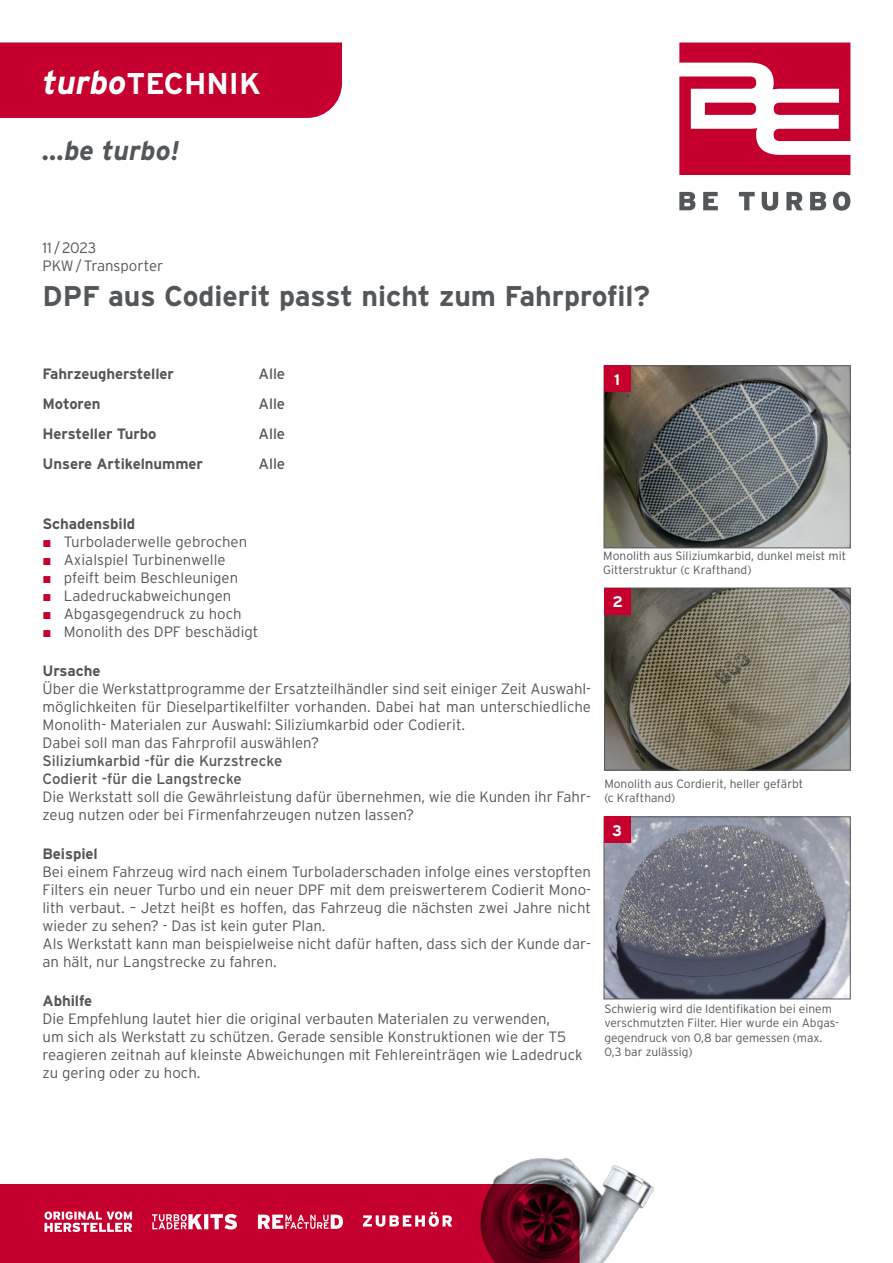
<style>
.page{position:relative;width:893px;height:1263px;background:#fff}
.page>*{position:absolute;margin:0;border:0;box-sizing:border-box;transform-origin:0 0}
.t1{font:700 30px "Interstate";color:#fff}
.t2{font:700 28.5px "Interstate";color:#54575a}
.t3{font:italic 700 27px "Interstate";color:#54575a}
.t4{font:700 15.3px "Interstate";color:#fff}
.Bilderläuterung{font:300 15px/18px "Interstate";color:#54575a}
.Bilderläuterung-2{font:700 15px "Interstate";letter-spacing:-.005em;color:#54575a}
.Bilderläuterung-3{font:15px "Interstate";color:#54575a}
.t5{font:300 12px/14.4px "Interstate";color:#54575a}
.s1{font-style:italic;font-size:33px}
.s2{font-family:"Arial";font-weight:400;color:#c5002e}
</style>
<div class="page">
<div style="left:0;top:1184px;width:449px;height:79px;background:#c5002e"></div>
<svg style="left:363px;top:1212px;width:86px;height:15px"></svg>
<svg style="left:258px;top:1214px;width:85px;height:15px"></svg>
<svg style="left:152px;top:1214px;width:85px;height:15px"></svg>
<svg style="left:45px;top:1211px;width:87px;height:21px"></svg>
<div style="left:0;top:42px;width:342px;height:76px;background:#c5002e"></div>
<svg style="left:679px;top:192px;width:16px;height:18px"></svg>
<svg style="left:703px;top:192px;width:15px;height:18px"></svg>
<svg style="left:739px;top:192px;width:16px;height:18px"></svg>
<svg style="left:762px;top:192px;width:16px;height:19px"></svg>
<svg style="left:786px;top:192px;width:17px;height:18px"></svg>
<svg style="left:810px;top:192px;width:16px;height:18px"></svg>
<svg style="left:833px;top:192px;width:17px;height:19px"></svg>
<svg style="left:679px;top:43px;width:171px;height:132px"></svg>
<img style="left:449px;top:1158px;width:205px;height:105px">
<img style="left:606px;top:368px;width:242px;height:178px">
<div style="left:604px;top:366px;width:246px;height:182px;border:1px solid #57585a"></div>
<div style="left:604px;top:366px;width:26px;height:26px;background:#c5002e"></div>
<img style="left:606px;top:819px;width:242px;height:178px">
<div style="left:604px;top:817px;width:246px;height:182px;border:1px solid #57585a"></div>
<div style="left:604px;top:817px;width:26px;height:26px;background:#c5002e"></div>
<img style="left:606px;top:590px;width:242px;height:178px">
<div style="left:604px;top:588px;width:246px;height:182px;border:1px solid #57585a"></div>
<div style="left:604px;top:588px;width:27px;height:26px;background:#c5002e"></div>
<h1 class="t1" style="left:43px;top:65px;width:220px"><span class="s1">turbo</span>TECHNIK</h1>
<h3 class="t3" style="left:43px;top:134px;width:139px">...be turbo!</h3>
<p class="Bilderläuterung" style="left:43px;top:239px;width:55px">11 /2023</p>
<p class="Bilderläuterung" style="left:43px;top:257px;width:122px">PKW/Transporter</p>
<p class="t2" style="left:43px;top:278px;width:609px">DPF aus Codierit passt nicht zum Fahrprofil?</p>
<p class="Bilderläuterung-2" style="left:43px;top:364px;width:133px">Fahrzeughersteller</p>
<p class="Bilderläuterung-3" style="left:259px;top:364px;width:28px">Alle</p>
<p class="Bilderläuterung-2" style="left:43px;top:394px;width:59px">Motoren</p>
<p class="Bilderläuterung-3" style="left:259px;top:394px;width:28px">Alle</p>
<p class="Bilderläuterung-2" style="left:43px;top:424px;width:115px">Hersteller Turbo</p>
<p class="Bilderläuterung-3" style="left:259px;top:424px;width:28px">Alle</p>
<p class="Bilderläuterung-2" style="left:43px;top:454px;width:162px">Unsere Artikelnummer</p>
<p class="Bilderläuterung-3" style="left:259px;top:454px;width:28px">Alle</p>
<p class="t4" style="left:614px;top:370px;width:7px">1</p>
<p class="Bilderläuterung-2" style="left:43px;top:514px;width:94px">Schadensbild</p>
<p class="Bilderläuterung" style="left:43px;top:532px;width:206px"><span class="s2">■</span> Turboladerwelle gebrochen</p>
<p class="Bilderläuterung" style="left:43px;top:550px;width:185px"><span class="s2">■</span> Axialspiel Turbinenwelle</p>
<p class="Bilderläuterung" style="left:43px;top:568px;width:197px"><span class="s2">■</span> pfeift beim Beschleunigen</p>
<p class="Bilderläuterung" style="left:43px;top:586px;width:190px"><span class="s2">■</span> Ladedruckabweichungen</p>
<p class="Bilderläuterung" style="left:43px;top:604px;width:201px"><span class="s2">■</span> Abgasgegendruck zu hoch</p>
<p class="Bilderläuterung" style="left:43px;top:622px;width:217px"><span class="s2">■</span> Monolith des DPF beschädigt</p>
<p class="Bilderläuterung-2" style="left:43px;top:661px;width:59px">Ursache</p>
<p class="Bilderläuterung" style="left:43px;top:679px;width:550px;text-align:justify">Über die Werkstattprogramme der Ersatzteilhändler sind seit einiger Zeit Auswahl&shy;möglichkeiten für Dieselpartikelfilter vorhanden. Dabei hat man unterschiedliche Monolith- Materialen zur Auswahl: Siliziumkarbid oder Codierit.</p>
<p class="Bilderläuterung" style="left:43px;top:733px;width:278px">Dabei soll man das Fahrprofil auswählen?</p>
<p class="Bilderläuterung-3" style="left:43px;top:751px;width:241px">Siliziumkarbid -für die Kurzstrecke</p>
<p class="Bilderläuterung-3" style="left:43px;top:769px;width:201px">Codierit -für die Langstrecke</p>
<p class="Bilderläuterung" style="left:43px;top:787px;width:550px">Die Werkstatt soll die Gewährleistung dafür übernehmen, wie die Kunden ihr Fahr&shy;zeug nutzen oder bei Firmenfahrzeugen nutzen lassen?</p>
<p class="Bilderläuterung-2" style="left:43px;top:844px;width:57px">Beispiel</p>
<p class="Bilderläuterung" style="left:43px;top:862px;width:550px;text-align:justify">Bei einem Fahrzeug wird nach einem Turboladerschaden infolge eines verstopften Filters ein neuer Turbo und ein neuer DPF mit dem preiswerterem Codierit Mono&shy;lith verbaut. – Jetzt heißt es hoffen, das Fahrzeug die nächsten zwei Jahre nicht wieder zu sehen? - Das ist kein guter Plan.</p>
<p class="Bilderläuterung" style="left:43px;top:934px;width:550px">Als Werkstatt kann man beispielweise nicht dafür haften, dass sich der Kunde dar&shy;an hält, nur Langstrecke zu fahren.</p>
<p class="Bilderläuterung-2" style="left:43px;top:991px;width:51px">Abhilfe</p>
<p class="Bilderläuterung" style="left:43px;top:1009px;width:542px">Die Empfehlung lautet hier die original verbauten Materialen zu verwenden,<br>um sich als Werkstatt zu schützen. Gerade sensible Konstruktionen wie der T5 reagieren zeitnah auf kleinste Abweichungen mit Fehlereinträgen wie Ladedruck zu gering oder zu hoch.</p>
<p class="t5" style="left:603px;top:548px;width:244px">Monolith aus Siliziumkarbid, dunkel meist mit</p>
<p class="t5" style="left:603px;top:563px;width:150px">Gitterstruktur (c Krafthand)</p>
<p class="t4" style="left:612px;top:593px;width:12px">2</p>
<p class="t5" style="left:604px;top:776px;width:201px">Monolith aus Cordierit, heller gefärbt (c Krafthand)</p>
<p class="t4" style="left:612px;top:821px;width:11px">3</p>
<p class="t5" style="left:604px;top:1001px;width:236px">Schwierig wird die Identifikation bei einem verschmutzten Filter. Hier wurde ein Abgas&shy;gegendruck von 0,8 bar gemessen (max.</p>
<p class="t5" style="left:604px;top:1044px;width:90px">0,3 bar zulässig)</p>
</div>
